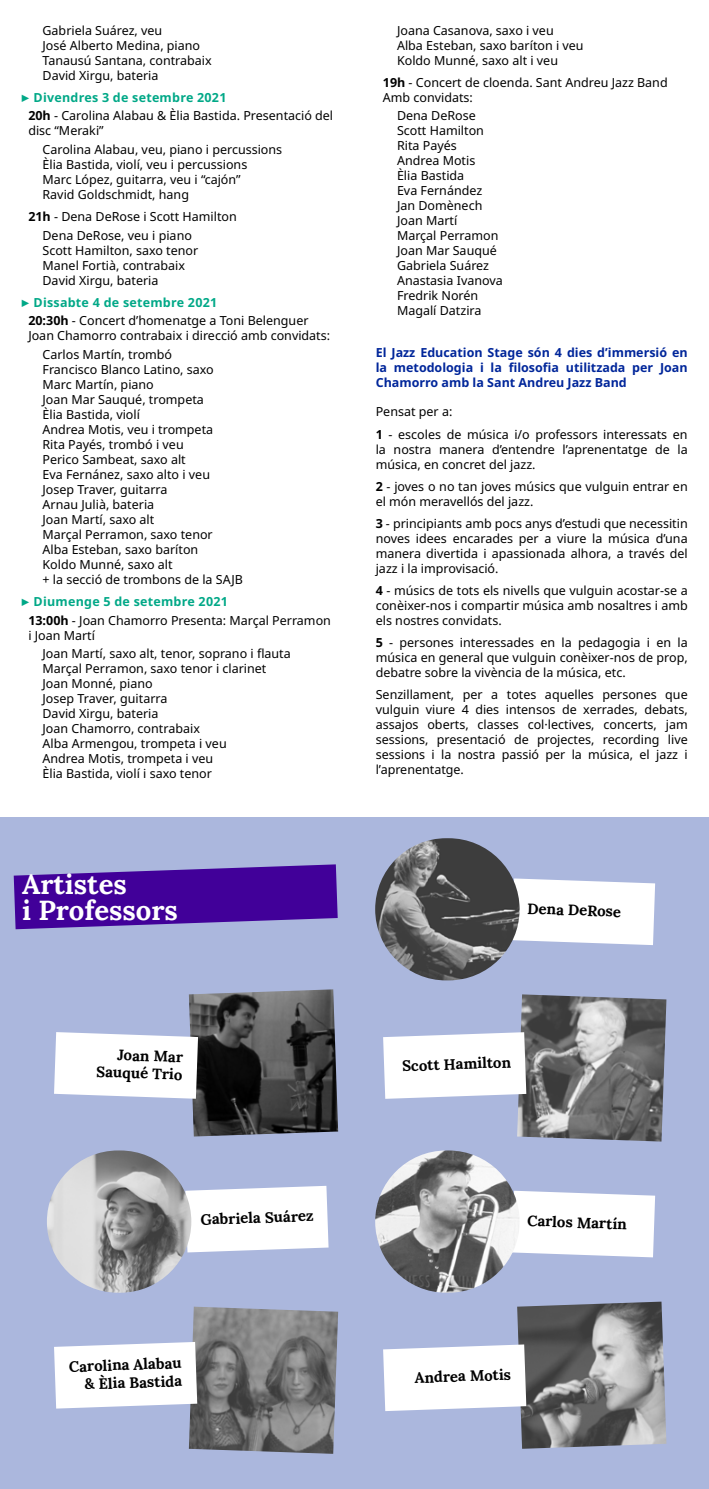
<style>
.page{position:relative;width:709px;height:1489px;background:#fff}
.page>*{position:absolute;margin:0;border:0;box-sizing:border-box;transform-origin:0 0}
.t1{font:27.5px/26px "Lora";color:#fff}
.t2{font:15px/17.2px "Lora";color:#000;text-align:right}
.t3{font:12.5px/15px "Noto Sans";color:#000}
.t4{font:700 12.5px/15px "Noto Sans";color:#00269a;text-align:justify}
.s1{font-family:"Kanit";font-weight:100;color:#00a887}
.s2{font-weight:700;color:#00a887}
.s3{font-weight:700}
</style>
<div class="page">
<div style="left:0;top:817px;width:709px;height:671px;background:#abb7dd"></div>
<svg style="left:14px;top:864px;width:324px;height:65px"></svg>
<img style="left:517px;top:994px;width:149px;height:147px">
<img style="left:517px;top:1301px;width:149px;height:147px">
<img style="left:189px;top:989px;width:149px;height:147px">
<img style="left:189px;top:1306px;width:149px;height:147px">
<svg style="left:54px;top:1032px;width:144px;height:66px;background:#f7f8fb"></svg>
<svg style="left:185px;top:1185px;width:143px;height:67px;background:#f7f8fb"></svg>
<svg style="left:54px;top:1341px;width:143px;height:67px;background:#f6f7fa"></svg>
<svg style="left:512px;top:878px;width:143px;height:67px;background:#f7f8fb"></svg>
<svg style="left:383px;top:1032px;width:143px;height:66px;background:#f7f8fb"></svg>
<svg style="left:512px;top:1190px;width:143px;height:67px;background:#f7f8fb"></svg>
<svg style="left:383px;top:1344px;width:143px;height:66px;background:#f7f8fb"></svg>
<img style="left:47px;top:1150px;width:144px;height:142px;border-radius:71px">
<img style="left:375px;top:838px;width:144px;height:142px;border-radius:71px">
<img style="left:375px;top:1150px;width:144px;height:142px;border-radius:71px">
<p class="t3" style="left:43px;top:23px;width:171px">Gabriela Suárez, veu<br>José Alberto Medina, piano<br>Tanausú Santana, contrabaix<br>David Xirgu, bateria</p>
<p class="t3" style="left:28px;top:88px;width:306px;line-height:18.5px;text-indent:-7px"><span class="s1">▶</span> <span class="s2">Divendres 3 de setembre 2021<br></span><span class="s3">20h</span> - Carolina Alabau &amp; Èlia Bastida. Presentació del</p>
<p class="t3" style="left:43px;top:122px;width:241px;line-height:18.5px;text-indent:-14px">disc “Meraki”<br>Carolina Alabau, veu, piano i percussions</p>
<p class="t3" style="left:43px;top:157px;width:206px">Èlia Bastida, violí, veu i percussions<br>Marc López, guitarra, veu i “cajón”<br>Ravid Goldschmidt, hang</p>
<p class="t3" style="left:43px;top:207px;width:196px;line-height:18.5px;text-indent:-14px"><span class="s3">21h</span> - Dena DeRose i Scott Hamilton<br>Dena DeRose, veu i piano</p>
<p class="t3" style="left:43px;top:243px;width:157px">Scott Hamilton, saxo tenor<br>Manel Fortià, contrabaix<br>David Xirgu, bateria</p>
<p class="t3" style="left:28px;top:293px;width:282px;line-height:18.5px;text-indent:-7px"><span class="s1">▶</span> <span class="s2">Dissabte 4 de setembre 2021<br></span><span class="s3">20:30h</span> - Concert d’homenatge a Toni Belenguer</p>
<p class="t3" style="left:43px;top:327px;width:289px;line-height:18.5px;text-indent:-14px">Joan Chamorro contrabaix i direcció amb convidats:<br>Carlos Martín, trombó</p>
<p class="t3" style="left:43px;top:362px;width:202px">Francisco Blanco Latino, saxo<br>Marc Martín, piano<br>Joan Mar Sauqué, trompeta<br>Èlia Bastida, violí<br>Andrea Motis, veu i trompeta<br>Rita Payés, trombó i veu<br>Perico Sambeat, saxo alt<br>Eva Fernánez, saxo alto i veu<br>Josep Traver, guitarra<br>Arnau Julià, bateria<br>Joan Martí, saxo alt<br>Marçal Perramon, saxo tenor<br>Alba Esteban, saxo baríton<br>Koldo Munné, saxo alt<br>+ la secció de trombons de la SAJB</p>
<p class="t3" style="left:28px;top:592px;width:304px;line-height:18.5px;text-indent:-7px"><span class="s1">▶</span> <span class="s2">Diumenge 5 de setembre 2021<br></span><span class="s3">13:00h</span> - Joan Chamorro Presenta: Marçal Perramon</p>
<p class="t3" style="left:43px;top:626px;width:250px;line-height:18.5px;text-indent:-14px">i Joan Martí<br>Joan Martí, saxo alt, tenor, soprano i flauta</p>
<p class="t3" style="left:43px;top:661px;width:225px">Marçal Perramon, saxo tenor i clarinet<br>Joan Monné, piano<br>Josep Traver, guitarra<br>David Xirgu, bateria<br>Joan Chamorro, contrabaix<br>Alba Armengou, trompeta i veu<br>Andrea Motis, trompeta i veu<br>Èlia Bastida, violí i saxo tenor</p>
<h1 class="t1" style="left:22px;top:869px;width:157px">Artistes<br>i Professors</h1>
<p class="t3" style="left:397px;top:23px;width:188px">Joana Casanova, saxo i veu<br>Alba Esteban, saxo baríton i veu<br>Koldo Munné, saxo alt i veu</p>
<p class="t3" style="left:383px;top:75px;width:286px"><span class="s3">19h</span> - Concert de cloenda. Sant Andreu Jazz Band<br>Amb convidats:</p>
<p class="t3" style="left:397px;top:109px;width:107px">Dena DeRose<br>Scott Hamilton<br>Rita Payés<br>Andrea Motis<br>Èlia Bastida<br>Eva Fernández<br>Jan Domènech<br>Joan Martí<br>Marçal Perramon<br>Joan Mar Sauqué<br>Gabriela Suárez<br>Anastasia Ivanova<br>Fredrik Norén<br>Magalí Datzira</p>
<p class="t4" style="left:376px;top:345px;width:313px">El Jazz Education Stage són 4 dies d’immersió en la metodologia i la filosofia utilitzada per Joan Chamorro amb la Sant Andreu Jazz Band</p>
<p class="t3" style="left:376px;top:401px;width:313px;line-height:22.1px">Pensat per a:<br><span class="s3">1</span> - escoles de música i/o professors interessats en</p>
<p class="t3" style="left:376px;top:442px;width:313px">la nostra manera d’entendre l’aprenentatge de la música, en concret del jazz.</p>
<p class="t3" style="left:376px;top:479px;width:313px"><span class="s3">2</span> - joves o no tan joves músics que vulguin entrar en el món meravellós del jazz.</p>
<p class="t3" style="left:376px;top:516px;width:313px;text-align:justify"><span class="s3">3</span> - principiants amb pocs anys d’estudi que necessitin noves idees encarades per a viure la música d’una manera divertida i apassionada alhora, a través del jazz i la improvisació.</p>
<p class="t3" style="left:376px;top:583px;width:313px;text-align:justify"><span class="s3">4</span> - músics de tots els nivells que vulguin acostar-se a conèixer-nos i compartir música amb nosaltres i amb els nostres convidats.</p>
<p class="t3" style="left:376px;top:635px;width:313px;text-align:justify"><span class="s3">5</span> - persones interessades en la pedagogia i en la música en general que vulguin conèixer-nos de prop, debatre sobre la vivència de la música, etc.</p>
<p class="t3" style="left:376px;top:687px;width:313px;text-align:justify">Senzillament, per a totes aquelles persones que vulguin viure 4 dies intensos de xerrades, debats, assajos oberts, classes col·lectives, concerts, jam sessions, presentació de projectes, recording live sessions i la nostra passió per la música, el jazz i l’aprenentatge.</p>
<p class="t2" style="left:527px;top:898px;width:95px;rotate:2deg">Dena DeRose</p>
<p class="t2" style="left:97px;top:1044px;width:88px;rotate:2deg">Joan Mar<br>Sauqué Trio</p>
<p class="t2" style="left:200px;top:1209px;width:115px;rotate:-2deg">Gabriela Suárez</p>
<p class="t2" style="left:69px;top:1356px;width:114px;line-height:18px;rotate:-2deg">Carolina Alabau &amp; Èlia Bastida</p>
<p class="t2" style="left:402px;top:1056px;width:110px;rotate:-2deg">Scott Hamilton</p>
<p class="t2" style="left:527px;top:1210px;width:101px;rotate:2deg">Carlos Martín</p>
<p class="t2" style="left:414px;top:1367px;width:98px;rotate:-2deg">Andrea Motis</p>
</div>
